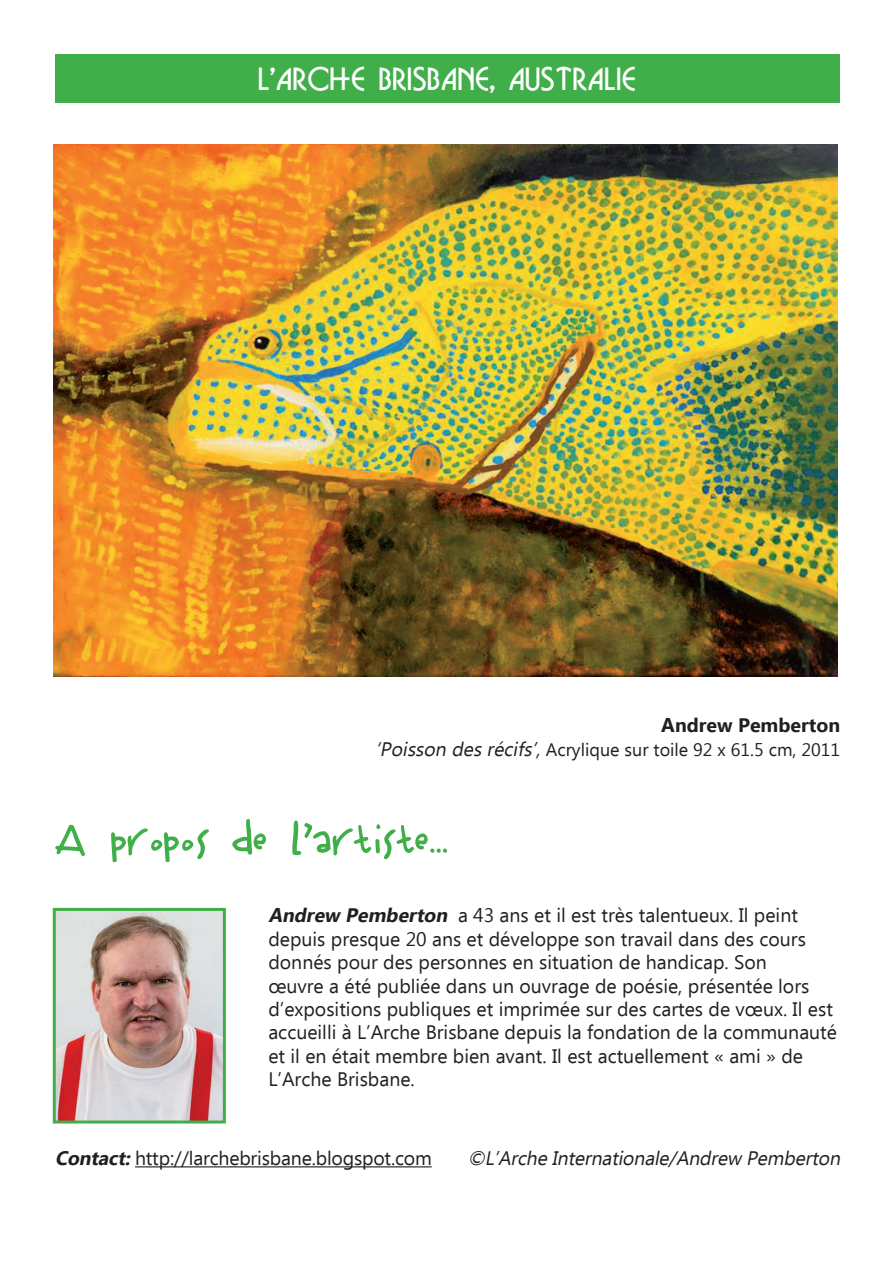
<style>
.page{position:relative;width:893px;height:1263px;background:#fff}
.page>*{position:absolute;margin:0;border:0;box-sizing:border-box;transform-origin:0 0}
.t1{font:30px "Bosanova Plain";letter-spacing:.03em;color:#fff}
.t2{font:19.5px/23.4px "Ebrima";color:#231f20}
.t3{font:italic 19.5px "Ebrima";color:#231f20}
.t4{font:700 19.5px "Ebrima";color:#231f20}
.t5{font:18px "Ebrima";color:#231f20}
.s1{font-style:italic;font-size:19.5px}
.s2{font-weight:700;font-style:italic}
</style>
<div class="page">
<img style="left:54px;top:144px;width:784px;height:532px">
<div style="left:55px;top:54px;width:785px;height:48px;background:#40ae49"></div>
<svg style="left:55px;top:819px;width:392px;height:43px"></svg>
<hr style="left:135px;top:1166px;width:297px;height:1px;background:#231f20">
<img style="left:57px;top:912px;width:165px;height:207px">
<div style="left:53px;top:908px;width:173px;height:215px;border:3px solid #40ae49"></div>
<h1 class="t1" style="left:259px;top:60px;width:379px">L’ARCHE BRISBANE, AUSTRALIE</h1>
<p class="t4" style="left:661px;top:711px;width:180px">Andrew Pemberton</p>
<p class="t5" style="left:375px;top:736px;width:466px"><span class="s1">‘Poisson desrécifs’,</span>Acrylique sur toile 92 x 61.5 cm, 2011</p>
<p class="t2" style="left:268px;top:905px;width:570px"><span class="s2">Andrew Pemberton</span> a 43 ans et il est très talentueux. Il peint depuis presque 20 ans et développe son travail dans des cours donnés pour des personnes en situation de handicap. Son<br>œuvre a été publiée dans un ouvrage de poésie, présentée lors d’expositions publiques et imprimée sur des cartes de vœux. Il est accueilli à L’Arche Brisbane depuis la fondation de la communauté et il en était membre bien avant. Il est actuellement « ami » de L’Arche Brisbane.</p>
<p class="t2" style="left:55px;top:1148px;width:378px"><span class="s2">Contact:</span>http://larchebrisbane.blogspot.com</p>
<p class="t3" style="left:468px;top:1144px;width:379px">©L’ArcheInternationale/Andrew Pemberton</p>
</div>
